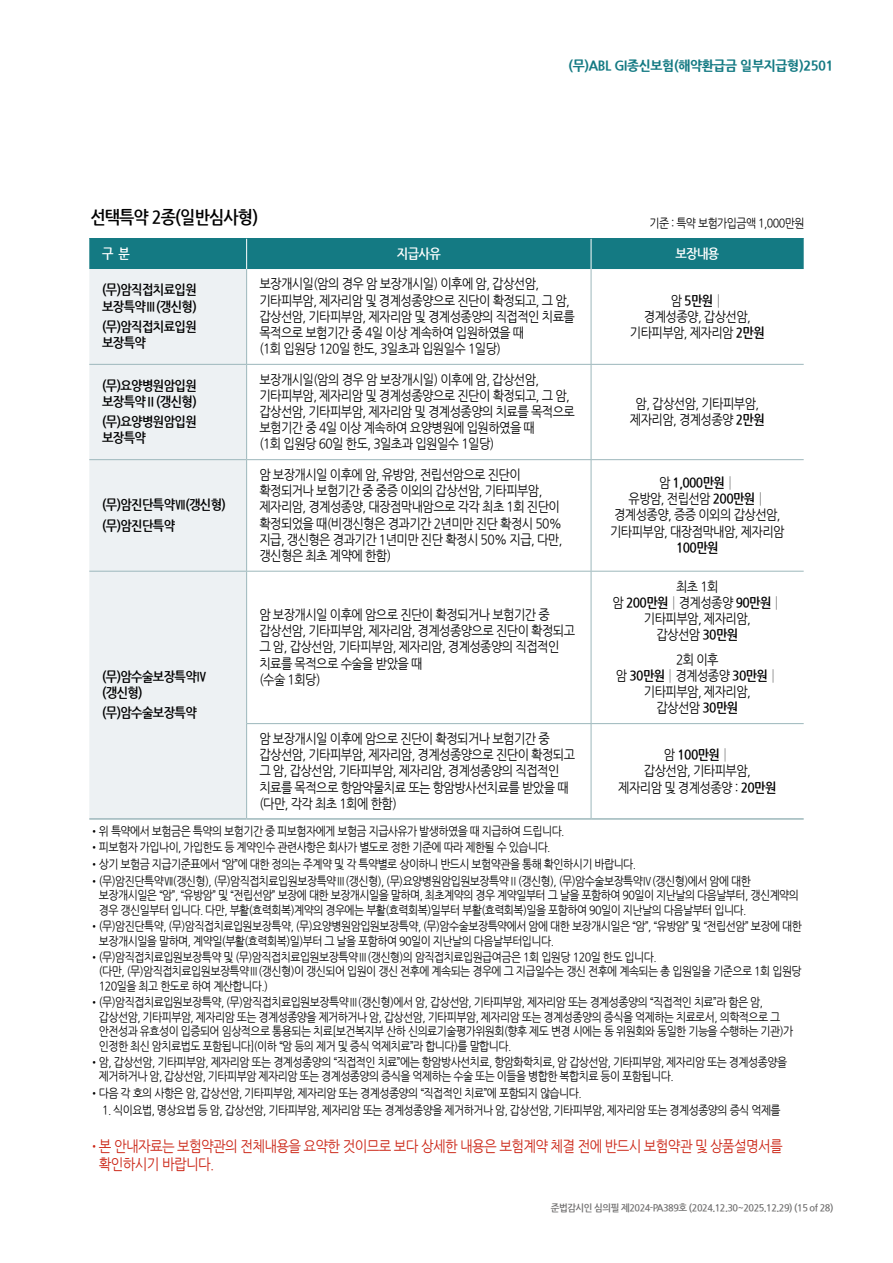
<style>
.page{position:relative;width:893px;height:1263px;background:#fff}
.page>*{position:absolute;margin:0;border:0;box-sizing:border-box;transform-origin:0 0}
.t1{font:700 18px "Nanum Gothic";letter-spacing:-.05em;color:#000;scale:.9 1}
.t2{font:15px/18px "Nanum Gothic";letter-spacing:-.05em;color:#cb2414;scale:.9 1}
.t3{font:13.5px/16.2px "Nanum Gothic";letter-spacing:-.05em;color:#000;text-align:center;scale:.9 1}
.t4{font:700 13.5px/16.2px "Nanum Gothic";letter-spacing:-.05em;color:#000;scale:.9 1}
.t5{font:800 13.5px "Nanum Gothic";letter-spacing:-.025em;color:#147a83;scale:.95 1}
.t6{font:700 13.5px "Nanum Gothic";letter-spacing:-.05em;color:#fff;scale:.9 1}
.t7{font:12px/14.4px "Nanum Gothic";letter-spacing:-.05em;color:#000;scale:.9 1}
.t8{font:700 9.75px "Nanum Gothic";letter-spacing:-.05em;color:#727171;scale:.95 1}
.s1{font-weight:700}
.s2{font-family:"Nanum Gothic OTF"}
.s3{font-size:12px}
</style>
<div class="page">
<div style="left:89px;top:239px;width:715px;height:30px;background:#147a83"></div>
<div style="left:89px;top:269px;width:157px;height:549px;background:#edf1f3"></div>
<hr style="left:89px;top:238px;width:158px;height:1px;background:#147a83">
<hr style="left:247px;top:238px;width:344px;height:1px;background:#147a83">
<hr style="left:591px;top:238px;width:213px;height:1px;background:#147a83">
<hr style="left:246px;top:239px;width:1px;height:30px;background:#fff">
<hr style="left:591px;top:239px;width:1px;height:30px;background:#fff">
<hr style="left:246px;top:269px;width:1px;height:95px;background:#9cb7bb">
<hr style="left:591px;top:269px;width:1px;height:95px;background:#9cb7bb">
<hr style="left:89px;top:364px;width:158px;height:1px;background:#9cb7bb">
<hr style="left:247px;top:364px;width:344px;height:1px;background:#9cb7bb">
<hr style="left:246px;top:365px;width:1px;height:94px;background:#9cb7bb">
<hr style="left:591px;top:364px;width:213px;height:1px;background:#9cb7bb">
<hr style="left:591px;top:365px;width:1px;height:94px;background:#9cb7bb">
<hr style="left:89px;top:459px;width:158px;height:1px;background:#9cb7bb">
<hr style="left:247px;top:459px;width:344px;height:1px;background:#9cb7bb">
<hr style="left:246px;top:460px;width:1px;height:111px;background:#9cb7bb">
<hr style="left:591px;top:459px;width:213px;height:1px;background:#9cb7bb">
<hr style="left:591px;top:460px;width:1px;height:111px;background:#9cb7bb">
<hr style="left:89px;top:571px;width:158px;height:1px;background:#9cb7bb">
<hr style="left:89px;top:818px;width:158px;height:2px;background:#9cb7bb">
<hr style="left:247px;top:571px;width:344px;height:1px;background:#9cb7bb">
<hr style="left:246px;top:571px;width:1px;height:152px;background:#9cb7bb">
<hr style="left:591px;top:571px;width:213px;height:1px;background:#9cb7bb">
<hr style="left:591px;top:571px;width:1px;height:152px;background:#9cb7bb">
<hr style="left:246px;top:723px;width:345px;height:1px;background:#9cb7bb">
<hr style="left:246px;top:724px;width:1px;height:94px;background:#9cb7bb">
<hr style="left:591px;top:723px;width:213px;height:1px;background:#9cb7bb">
<hr style="left:591px;top:724px;width:1px;height:94px;background:#9cb7bb">
<hr style="left:247px;top:818px;width:344px;height:2px;background:#9cb7bb">
<hr style="left:591px;top:818px;width:213px;height:2px;background:#9cb7bb">
<p class="t5" style="left:568px;top:59px;width:281px">(무)ABL GI종신보험(해약환급금 일부지급형)2501</p>
<h1 class="t1" style="left:90px;top:208px;width:188px">선택특약 2종(일반심사형)</h1>
<p class="t7" style="left:649px;top:216px;width:174px">기준 : 특약 보험가입금액 1,000만원</p>
<p class="t6" style="left:102px;top:247px;width:32px">구 분</p>
<p class="t6" style="left:397px;top:247px;width:50px">지급사유</p>
<p class="t6" style="left:675px;top:247px;width:50px">보장내용</p>
<p class="t4" style="left:102px;top:282px;width:107px">(무)암직접치료입원 보장특약Ⅲ(갱신형)</p>
<p class="t4" style="left:102px;top:319px;width:107px">(무)암직접치료입원 보장특약</p>
<p class="t3" style="left:259px;top:276px;width:352px;text-align:left">보장개시일(암의 경우 암 보장개시일) 이후에 암, 갑상선암, 기타피부암, 제자리암 및 경계성종양으로 진단이 확정되고, 그 암, 갑상선암, 기타피부암, 제자리암 및 경계성종양의 직접적인 치료를 목적으로 보험기간 중 4일 이상 계속하여 입원하였을 때<br>(1회 입원당 120일 한도, 3일초과 입원일수 1일당)</p>
<p class="t3" style="left:630px;top:292px;width:151px">암 <span class="s1">5만원</span>│<br>경계성종양, 갑상선암, 기타피부암, 제자리암 <span class="s1">2만원</span></p>
<p class="t4" style="left:102px;top:377px;width:107px">(무)요양병원암입원 보장특약Ⅱ(갱신형)</p>
<p class="t4" style="left:102px;top:414px;width:107px">(무)요양병원암입원 보장특약</p>
<p class="t4" style="left:102px;top:495px;width:139px;line-height:20.4px">(무)암진단특약Ⅶ(갱신형) (무)암진단특약</p>
<p class="t4" style="left:102px;top:669px;width:119px">(무)암수술보장특약Ⅳ (갱신형)</p>
<p class="t4" style="left:102px;top:705px;width:107px">(무)암수술보장특약</p>
<p class="t3" style="left:259px;top:371px;width:352px;text-align:left">보장개시일(암의 경우 암 보장개시일) 이후에 암, 갑상선암, 기타피부암, 제자리암 및 경계성종양으로 진단이 확정되고, 그 암, 갑상선암, 기타피부암, 제자리암 및 경계성종양의 치료를 목적으로 보험기간 중 4일 이상 계속하여 요양병원에 입원하였을 때<br>(1회 입원당 60일 한도, 3일초과 입원일수 1일당)</p>
<p class="t3" style="left:630px;top:396px;width:151px">암, 갑상선암, 기타피부암, 제자리암, 경계성종양 <span class="s1">2만원</span></p>
<p class="t3" style="left:259px;top:467px;width:338px;text-align:left">암 보장개시일 이후에 암, 유방암, 전립선암으로 진단이 확정되거나 보험기간 중 중증 이외의 갑상선암, 기타피부암, 제자리암, 경계성종양, 대장점막내암으로 각각 최초 1회 진단이 확정되었을 때(비갱신형은 경과기간 2년미만 진단 확정시 50% 지급, 갱신형은 경과기간 1년미만 진단 확정시 50% 지급, 다만, 갱신형은 최초 계약에 한함)</p>
<p class="t3" style="left:610px;top:475px;width:195px">암 <span class="s1">1,000만원</span>│<br>유방암, 전립선암 <span class="s1">200만원</span>│ 경계성종양, 증증 이외의 갑상선암, 기타피부암, 대장점막내암, 제자리암</p>
<p class="t4" style="left:676px;top:540px;width:49px">100만원</p>
<p class="t3" style="left:259px;top:607px;width:352px;text-align:left">암 보장개시일 이후에 암으로 진단이 확정되거나 보험기간 중 갑상선암, 기타피부암, 제자리암, 경계성종양으로 진단이 확정되고 그 암, 갑상선암, 기타피부암, 제자리암, 경계성종양의 직접적인 치료를 목적으로 수술을 받았을 때<br>(수술 1회당)</p>
<p class="t3" style="left:259px;top:731px;width:352px;text-align:left">암 보장개시일 이후에 암으로 진단이 확정되거나 보험기간 중 갑상선암, 기타피부암, 제자리암, 경계성종양으로 진단이 확정되고 그 암, 갑상선암, 기타피부암, 제자리암, 경계성종양의 직접적인 치료를 목적으로 항암약물치료 또는 항암방사선치료를 받았을 때 (다만, 각각 최초 1회에 한함)</p>
<p class="t3" style="left:612px;top:578px;width:190px">최초 1회<br>암 <span class="s1">200만원</span>│경계성종양 <span class="s1">90만원</span>│ 기타피부암, 제자리암,<br>갑상선암 <span class="s1">30만원</span></p>
<p class="t3" style="left:616px;top:652px;width:183px">2회 이후<br>암 <span class="s1">30만원</span>│경계성종양 <span class="s1">30만원</span>│ 기타피부암, 제자리암,<br>갑상선암 <span class="s1">30만원</span></p>
<p class="t3" style="left:618px;top:747px;width:177px">암 <span class="s1">100만원│<br></span>갑상선암, 기타피부암,<br>제자리암 및 경계성종양 : <span class="s1">20만원</span></p>
<p class="t7" style="left:89px;top:824px;width:530px">•위 특약에서 보험금은 특약의 보험기간 중 피보험자에게 보험금 지급사유가 발생하였을 때 지급하여 드립니다.</p>
<p class="t7" style="left:89px;top:840px;width:514px">•피보험자 가입나이, 가입한도 등 계약인수 관련사항은 회사가 별도로 정한 기준에 따라 제한될 수 있습니다.</p>
<p class="t7" style="left:89px;top:857px;width:609px">•상기 보험금 지급기준표에서 “암”에 대한 정의는 주계약 및 각 특약별로 상이하니 반드시 보험약관을 통해 확인하시기 바랍니다.</p>
<p class="t7" style="left:99px;top:874px;width:779px;text-indent:-10px">•(무)암진단특약Ⅶ(갱신형), (무)암직접치료입원보장특약Ⅲ(갱신형), (무)요양병원암입원보장특약Ⅱ(갱신형), (무)암수술보장특약Ⅳ(갱신형)에서 암에 대한 보장개시일은 <span class="s2">“</span>암<span class="s2">”</span>, <span class="s2">“</span>유방암<span class="s2">”</span> 및 <span class="s2">“</span>전립선암<span class="s2">”</span> 보장에 대한 보장개시일을 말하며, 최초계약의 경우 계약일부터 그 날을 포함하여 90일이 지난날의 다음날부터, 갱신계약의 경우 갱신일부터 입니다. 다만, 부활(효력회복)계약의 경우에는 부활(효력회복)일부터 부활(효력회복)일을 포함하여 90일이 지난날의 다음날부터 입니다.</p>
<p class="t7" style="left:99px;top:919px;width:783px;text-indent:-10px">•(무)암진단특약, (무)암직접치료입원보장특약, (무)요양병원암입원보장특약, (무)암수술보장특약에서 암에 대한 보장개시일은 <span class="s2">“</span>암<span class="s2">”</span>, <span class="s2">“</span>유방암<span class="s2">”</span> 및 <span class="s2">“</span>전립선암<span class="s2">”</span> 보장에 대한 보장개시일을 말하며, 계약일(부활(효력회복)일)부터 그 날을 포함하여 90일이 지난날의 다음날부터입니다.</p>
<p class="t7" style="left:99px;top:950px;width:782px;text-indent:-10px">•(무)암직접치료입원보장특약 및 (무)암직접치료입원보장특약Ⅲ(갱신형)의 암직접치료입원급여금은 1회 입원당 120일 한도 입니다.<br>(다만, (무)암직접치료입원보장특약Ⅲ(갱신형)이 갱신되어 입원이 갱신 전후에 계속되는 경우에 그 지급일수는 갱신 전후에 계속되는 총 입원일을 기준으로 1회 입원당<br>120일을 최고 한도로 하여 계산합니다.)</p>
<p class="t7" style="left:99px;top:995px;width:773px;text-indent:-10px">•(무)암직접치료입원보장특약, (무)암직접치료입원보장특약Ⅲ(갱신형)에서 암, 갑상선암, 기타피부암, 제자리암 또는 경계성종양의 “직접적인 치료”라 함은 암, 갑상선암, 기타피부암, 제자리암 또는 경계성종양을 제거하거나 암, 갑상선암, 기타피부암, 제자리암 또는 경계성종양의 증식을 억제하는 치료로서, 의학적으로 그 안전성과 유효성이 입증되어 임상적으로 통용되는 치료[보건복지부 산하 신의료기술평가위원회(향후 제도 변경 시에는 동 위원회와 동일한 기능을 수행하는 기관)가 인정한 최신 암치료법도 포함됩니다](이하 “암 등의 제거 및 증식 억제치료”라 합니다)를 말합니다.</p>
<p class="t7" style="left:99px;top:1055px;width:766px;text-indent:-10px">•암, 갑상선암, 기타피부암, 제자리암 또는 경계성종양의 “직접적인 치료”에는 항암방사선치료, 항암화학치료, 암 갑상선암, 기타피부암, 제자리암 또는 경계성종양을 제거하거나 암, 갑상선암, 기타피부암 제자리암 또는 경계성종양의 증식을 억제하는 수술 또는 이들을 병합한 복합치료 등이 포함됩니다.</p>
<p class="t7" style="left:89px;top:1086px;width:549px">•다음 각 호의 사항은 암, 갑상선암, 기타피부암, 제자리암 또는 경계성종양의 “직접적인 치료”에 포함되지 않습니다.</p>
<p class="t7" style="left:102px;top:1103px;width:756px">1. 식이요법, 명상요법 등 암, 갑상선암, 기타피부암, 제자리암 또는 경계성종양을 제거하거나 암, 갑상선암, 기타피부암, 제자리암 또는 경계성종양의 증식 억제를</p>
<p class="t2" style="left:99px;top:1138px;width:762px;text-indent:-10px"><span class="s3">•</span>본 안내자료는 보험약관의 전체내용을 요약한 것이므로 보다 상세한 내용은 보험계약 체결 전에 반드시 보험약관 및 상품설명서를 확인하시기 바랍니다.</p>
<p class="t8" style="left:551px;top:1203px;width:299px">준법감시인 심의필 제2024-PA389호 (2024.12.30~2025.12.29) (15 of 28)</p>
</div>
